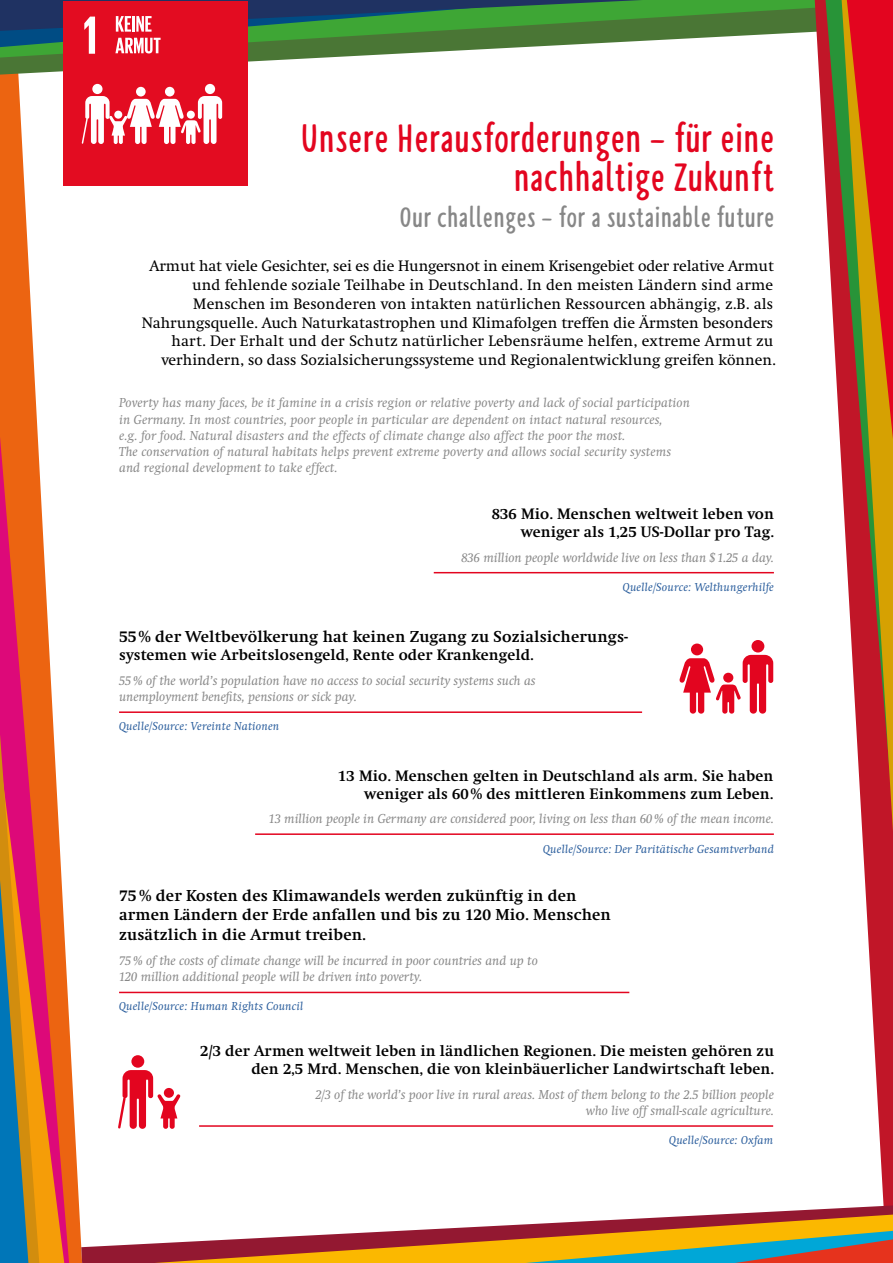
<style>
.page{position:relative;width:893px;height:1263px;background:#fff}
.page>*{position:absolute;margin:0;border:0;box-sizing:border-box;transform-origin:0 0}
.t1{font:700 42.3px/39.2px "NABU Hand";letter-spacing:.03em;color:#e3051f;text-align:right}
.t2{font:700 30px "NABU Hand";letter-spacing:.03em;color:#878787}
.t3{font:700 16.5px/19.8px "Swift";letter-spacing:.01em;color:#000}
.t4{font:15.75px/18.9px "Swift";color:#000;text-align:right}
.t5{font:700 15.75px/18px "Swift";letter-spacing:.01em;color:#000;text-align:right}
.t6{font:italic 13.5px/16.2px "Swift";color:#878787}
.t7{font:italic 12px "Swift";letter-spacing:.02em;color:#275b9b}
.s1{font-family:"Swift Com"}
</style>
<div class="page">
<svg style="left:0;top:75px;width:82px;height:1188px"></svg>
<svg style="left:0;top:437px;width:69px;height:826px"></svg>
<svg style="left:0;top:734px;width:64px;height:529px;background:#b6634c"></svg>
<svg style="left:0;top:58px;width:315px;height:17px"></svg>
<svg style="left:0;top:0;width:815px;height:58px"></svg>
<svg style="left:815px;top:0;width:78px;height:1205px"></svg>
<svg style="left:825px;top:0;width:17px;height:812px"></svg>
<svg style="left:842px;top:0;width:51px;height:832px;background:#c3572f"></svg>
<svg style="left:81px;top:1205px;width:812px;height:58px"></svg>
<svg style="left:154px;top:1214px;width:739px;height:49px"></svg>
<hr style="left:255px;top:833px;width:519px;height:2px;background:#e3051f">
<hr style="left:119px;top:711px;width:523px;height:2px;background:#e3051f">
<hr style="left:119px;top:992px;width:510px;height:1px;background:#e3051f">
<hr style="left:199px;top:1125px;width:574px;height:2px;background:#e3051f">
<div style="left:131px;top:1055px;width:13px;height:13px;background:#e3051f;border-radius:50%"></div>
<svg style="left:118px;top:1070px;width:62px;height:59px"></svg>
<hr style="left:434px;top:572px;width:340px;height:1px;background:#e3051f">
<div style="left:691px;top:643px;width:12px;height:12px;background:#e3051f;border-radius:50%"></div>
<div style="left:751px;top:640px;width:13px;height:12px;background:#e3051f;border-radius:50%"></div>
<svg style="left:679px;top:655px;width:94px;height:59px"></svg>
<div style="left:63px;top:1px;width:184px;height:184px;background:#e30c21"></div>
<div style="left:205px;top:84px;width:10px;height:10px;background:#fff;border-radius:50%"></div>
<div style="left:165px;top:87px;width:10px;height:9px;background:#fff;border-radius:50%"></div>
<div style="left:136px;top:87px;width:10px;height:9px;background:#fff;border-radius:50%"></div>
<div style="left:92px;top:84px;width:11px;height:10px;background:#fff;border-radius:50%"></div>
<svg style="left:81px;top:96px;width:141px;height:48px"></svg>
<svg style="left:0;top:0;width:643px;height:54px"></svg>
<h1 class="t1" style="left:301px;top:119px;width:474px">Unsere Herausforderungen – für eine nachhaltige Zukunft</h1>
<h2 class="t2" style="left:399px;top:201px;width:376px">Our challenges – for a sustainable future</h2>
<p class="t4" style="left:142px;top:256px;width:636px">Armut hat viele Gesichter, sei es die Hungersnot in einem Krisengebiet oder relative Armut und fehlende soziale Teilhabe in Deutschland. In den meisten Ländern sind arme Menschen im Besonderen von intakten natürlichen Ressourcen abhängig, z.B. als Nahrungsquelle. Auch Naturkatastrophen und Klimafolgen treffen die Ärmsten besonders hart. Der Erhalt und der Schutz natürlicher Lebensräume helfen, extreme Armut zu verhindern, so dass Sozialsicherungssysteme und Regionalentwicklung greifen können.</p>
<p class="t6" style="left:119px;top:395px;width:572px">Poverty has many faces, be it famine in a crisis region or relative poverty and lack of social participation in Germany. In most countries, poor people in particular are dependent on intact natural resources,<br>e.g. for food. Natural disasters and the effects of climate change also affect the poor the most.<br>The conservation of natural habitats helps prevent extreme poverty and allows social security systems and regional development to take effect.</p>
<p class="t5" style="left:492px;top:505px;width:284px">836 Mio. Menschen weltweit leben von weniger als 1,25 US-Dollar pro Tag.</p>
<p class="t6" style="left:461px;top:549px;width:314px">836 million people worldwide live on less than $ 1.25 a day.</p>
<p class="t7" style="left:623px;top:580px;width:152px">Quelle/Source: Welthungerhilfe</p>
<p class="t3" style="left:119px;top:627px;width:511px">55 % der Weltbevölkerung hat keinen Zugang zu Sozialsicherungs-</p>
<p class="t5" style="left:119px;top:646px;width:416px">systemen wie Arbeitslosengeld, Rente oder Krankengeld.</p>
<p class="t6" style="left:119px;top:672px;width:418px">55% of the world’s population have no access to social security systems such as unemployment benefits, pensions or sick pay.</p>
<p class="t7" style="left:119px;top:719px;width:162px">Quelle/Source: Vereinte Nationen</p>
<p class="t5" style="left:338px;top:767px;width:437px">13 Mio. Menschen gelten in Deutschland als arm<span class="s1">. S</span>ie haben weniger als 60% des mittleren Einkommens zum Leben.</p>
<p class="t6" style="left:269px;top:811px;width:507px">13 million people in Germany are considered poor, living on less than 60% of the mean income.</p>
<p class="t7" style="left:543px;top:842px;width:232px">Quelle/Source: Der Paritätische Gesamtverband</p>
<p class="t3" style="left:119px;top:886px;width:493px">75 % der Kosten des Klimawandels werden zukünftig in den armen Ländern der Erde anfallen und bis zu 120 Mio. Menschen zusätzlich in die Armut treiben.</p>
<p class="t6" style="left:119px;top:953px;width:420px">75% of the costs of climate change will be incurred in poor countries and up to<br>120 million additional people will be driven into poverty.</p>
<p class="t7" style="left:119px;top:999px;width:186px">Quelle/Source: Human Rights Council</p>
<p class="t5" style="left:200px;top:1042px;width:575px">2/3 der Armen weltweit leben in ländlichen Regionen. Die meisten gehören zu den 2,5 Mrd. Menschen, die von kleinbäuerlicher Landwirtschaft leben.</p>
<p class="t6" style="left:315px;top:1086px;width:460px;text-align:right">2/3 of the world’s poor live in rural areas. Most of them belong to the 2.5 billion people who live off small-scale agriculture.</p>
<p class="t7" style="left:669px;top:1133px;width:105px">Quelle/Source: Oxfam</p>
</div>
